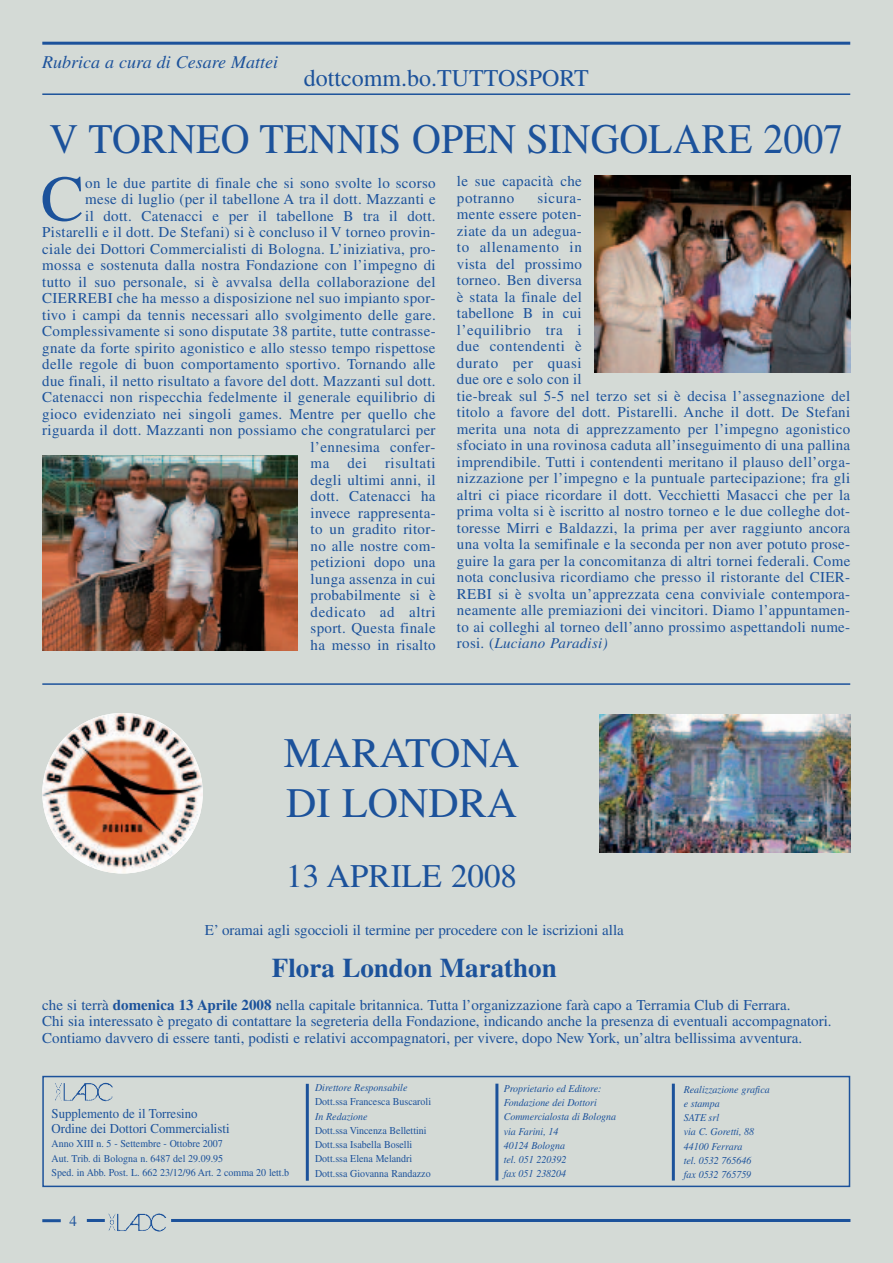
<style>
.page{position:relative;width:893px;height:1263px;background:#d4dad6}
.page>*{position:absolute;margin:0;border:0;box-sizing:border-box;transform-origin:0 0}
.t1{font:64.8px "Times";color:#1c529b}
.t2{font:42px "Times";color:#1c529b;scale:.95 1}
.t3{font:42px/50.4px "Times";color:#1c529b}
.t4{font:33px "Times";color:#1c529b}
.t5{font:700 27px "Times";color:#1c529b}
.t6{font:24px "Times";color:#1c529b}
.t7{font:italic 18px "Times";color:#1c529b}
.t8{font:15px/16.5px "Times";letter-spacing:.02em;color:#1c529b}
.t9{font:15px/16.5px "Times";color:#1c529b}
.t10{font:13.5px/15px "Times";color:#1c529b;scale:.95 1}
.t11{font:10.5px/14.2px "Times";color:#1c529b;scale:.95 1}
.t12{font:italic 10.5px/14.2px "Times";color:#1c529b;scale:.95 1}
.s1{font-style:italic}
.s2{font-weight:700}
</style>
<div class="page">
<hr style="left:171px;top:1219px;width:679px;height:3px;background:#1c529b">
<hr style="left:42px;top:1219px;width:19px;height:3px;background:#1c529b">
<hr style="left:87px;top:1219px;width:18px;height:3px;background:#1c529b">
<img style="left:108px;top:1213px;width:43px;height:18px">
<div style="left:42px;top:1076px;width:808px;height:111px;border:2px solid #1c529b"></div>
<hr style="left:306px;top:1084px;width:3px;height:97px;background:#1c529b">
<img style="left:55px;top:1083px;width:43px;height:18px">
<hr style="left:495px;top:1084px;width:3px;height:96px;background:#1c529b">
<hr style="left:672px;top:1084px;width:3px;height:96px;background:#1c529b">
<hr style="left:42px;top:42px;width:808px;height:3px;background:#1c529b">
<img style="left:599px;top:715px;width:251px;height:137px">
<hr style="left:42px;top:93px;width:808px;height:2px;background:#1c529b">
<img style="left:42px;top:713px;width:161px;height:160px;border-radius:50%">
<img style="left:42px;top:455px;width:256px;height:195px">
<img style="left:595px;top:175px;width:255px;height:198px">
<hr style="left:42px;top:683px;width:808px;height:2px;background:#1c529b">
<p class="t7" style="left:42px;top:55px;width:237px">Rubrica a cura di Cesare Mattei</p>
<h3 class="t6" style="left:304px;top:69px;width:286px">dottcomm.bo.TUTTOSPORT</h3>
<h2 class="t2" style="left:49px;top:124px;width:837px">V TORNEO TENNIS OPEN SINGOLARE 2007</h2>
<h1 class="t1" style="left:41px;top:176px;width:45px">C</h1>
<p class="t8" style="left:42px;top:176px;width:395px;text-align:right">on le due partite di finale che si sono svolte lo scorso<br>mese di luglio (per il tabellone A tra il dott. Mazzanti e<br>il dott. Catenacci e per il tabellone B tra il dott.<br>Pistarelli e il dott. De Stefani) si è concluso il V torneo provin&shy;ciale dei Dottori Commercialisti di Bologna. L’iniziativa, pro&shy;mossa e sostenuta dalla nostra Fondazione con l’impegno di tutto il suo personale, si è avvalsa della collaborazione del CIERREBI che ha messo a disposizione nel suo impianto spor&shy;tivo i campi da tennis necessari allo svolgimento delle gare.<br>Complessivamente si sono disputate 38 partite, tutte contrasse&shy;gnate da forte spirito agonistico e allo stesso tempo rispettose delle regole di buon comportamento sportivo. Tornando alle due finali, il netto risultato a favore del dott. Mazzanti sul dott.<br>Catenacci non rispecchia fedelmente il generale equilibrio di gioco evidenziato nei singoli games. Mentre per quello che riguarda il dott. Mazzanti non possiamo che congratularci per l’ennesima confer-<br>ma dei risultati<br>degli ultimi anni, il<br>dott. Catenacci ha<br>invece rappresenta-<br>to un gradito ritor-<br>no alle nostre com-<br>petizioni dopo una<br>lunga assenza in cui<br>probabilmente si è<br>dedicato ad altri<br>sport. Questa finale<br>ha messo in risalto</p>
<p class="t8" style="left:457px;top:174px;width:126px">le sue capacità che potranno</p>
<p class="t8" style="left:457px;top:191px;width:395px;text-indent:80px">sicura-<br>mente essere poten-<br>ziate da un adegua-<br>to allenamento in<br>vista del prossimo<br>torneo. Ben diversa<br>è stata la finale del<br>tabellone B in cui<br>l’equilibrio tra i<br>due contendenti è<br>durato per quasi<br>due ore e solo con il<br>tie-break sul 5-5 nel terzo set si è decisa l’assegnazione del titolo a favore del dott. Pistarelli. Anche il dott. De Stefani merita una nota di apprezzamento per l’impegno agonistico sfociato in una rovinosa caduta all’inseguimento di una pallina imprendibile. Tutti i contendenti meritano il plauso dell’orga&shy;nizzazione per l’impegno e la puntuale partecipazione; fra gli altri ci piace ricordare il dott. Vecchietti Masacci che per la prima volta si è iscritto al nostro torneo e le due colleghe dot&shy;toresse Mirri e Baldazzi, la prima per aver raggiunto ancora una volta la semifinale e la seconda per non aver potuto prose&shy;guire la gara per la concomitanza di altri tornei federali. Come nota conclusiva ricordiamo che presso il ristorante del CIER-REBI si è svolta un’apprezzata cena conviviale contempora&shy;neamente alle premiazioni dei vincitori. Diamo l’appuntamen&shy;to ai colleghi al torneo dell’anno prossimo aspettandoli nume&shy;rosi. (<span class="s1">Luciano Paradisi)</span></p>
<h2 class="t3" style="left:284px;top:731px;width:237px">MARATONA<br>DI LONDRA</h2>
<h3 class="t4" style="left:286px;top:864px;width:232px">13 APRILE 2008</h3>
<p class="t9" style="left:205px;top:923px;width:421px">E’ oramai agli sgoccioli il termine per procedere con le iscrizioni alla</p>
<h3 class="t5" style="left:272px;top:958px;width:286px">Flora London Marathon</h3>
<p class="t9" style="left:42px;top:998px;width:791px">che si terrà <span class="s2">domenica 13 Aprile 2008</span> nella capitale britannica. Tutta l’organizzazione farà capo a Terramia Club di Ferrara.<br>Chi sia interessato è pregato di contattare la segreteria della Fondazione, indicando anche la presenza di eventuali accompagnatori.<br>Contiamo davvero di essere tanti, podisti e relativi accompagnatori, per vivere, dopo New York, un’altra bellissima avventura.</p>
<p class="t10" style="left:52px;top:1107px;width:189px">Supplemento de il Torresino<br>Ordine dei Dottori Commercialisti</p>
<p class="t11" style="left:52px;top:1138px;width:252px">Anno XIII n. 5 - Settembre - Ottobre 2007<br>Aut. Trib. di Bologna n. 6487 del 29.09.95<br>Sped. in Abb. Post. L. 662 23/12/96 Art. 2 comma 20 lett.b</p>
<p class="t8" style="left:69px;top:1214px;width:9px">4</p>
<p class="t12" style="left:315px;top:1081px;width:99px">Direttore Responsabile</p>
<p class="t11" style="left:315px;top:1096px;width:124px">Dott.ssa Francesca Buscaroli</p>
<p class="t12" style="left:315px;top:1110px;width:57px">In Redazione</p>
<p class="t11" style="left:315px;top:1124px;width:123px">Dott.ssa Vincenza Bellettini<br>Dott.ssa Isabella Boselli<br>Dott.ssa Elena Melandri<br>Dott.ssa Giovanna Randazzo</p>
<p class="t12" style="left:504px;top:1082px;width:120px">Proprietario ed Editore:<br>Fondazione dei Dottori<br>Commercialosta di Bologna via Farini, 14<br>40124 Bologna<br>tel. 051 220392<br>fax 051 238204</p>
<p class="t12" style="left:684px;top:1083px;width:92px">Realizzazione grafica e stampa<br>SATE srl<br>via C. Goretti, 88<br>44100 Ferrara<br>tel. 0532 765646<br>fax 0532 765759</p>
</div>
